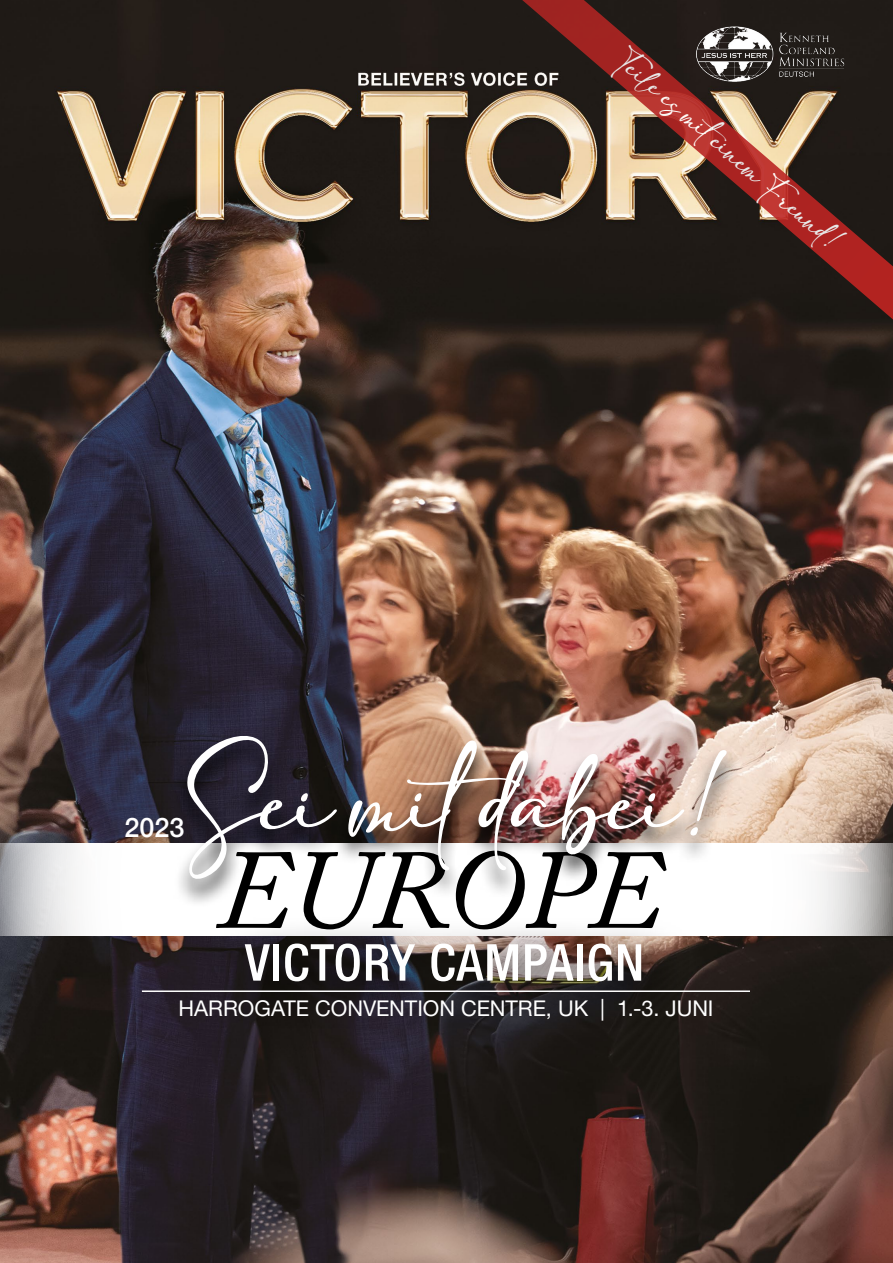
<style>
.page{position:relative;width:893px;height:1263px;background:#fff}
.page>*{position:absolute;margin:0;border:0;box-sizing:border-box;transform-origin:0 0}
.t1{font:italic 112.5px "Adobe Caslon Pro";letter-spacing:-.02em;color:#000}
.t2{font:73.5px "adelia";letter-spacing:-.06em;color:#fff}
.t3{font:500 condensed 51px "Helvetica Neue LT Std";letter-spacing:.02em;color:#fff}
.t4{font:500 27px "Helvetica Neue LT Std";color:#fff}
.t5{font:21.75px "Helvetica Neue LT Std";letter-spacing:-.005em;color:#fff}
.t6{font:21px "adelia";color:#fff}
</style>
<div class="page">
<img style="left:0;top:0;width:893px;height:1263px">
<svg style="left:0;top:843px;width:893px;height:93px"></svg>
<img style="left:173px;top:734px;width:568px;height:173px">
<svg style="left:221px;top:917px;width:468px;height:111px"></svg>
<hr style="left:142px;top:990px;width:608px;height:2px;background:#fff">
<svg style="left:480px;top:0;width:413px;height:371px"></svg>
<p class="t6" style="left:627px;top:47px;width:293px;rotate:41deg">Teile es mit einem Freund!</p>
<h2 class="t2" style="left:187px;top:764px;width:552px">Sei mitdabei!</h2>
<p class="t4" style="left:124px;top:811px;width:62px">2023</p>
<h1 class="t1" style="left:216px;top:823px;width:448px">EUROPE</h1>
<h3 class="t3" style="left:245px;top:932px;width:401px">VICTORY CAMPAIGN</h3>
<p class="t5" style="left:178px;top:995px;width:537px">HARROGATE CONVENTION CENTRE, UK | 1.-3. JUNI</p>
</div>
